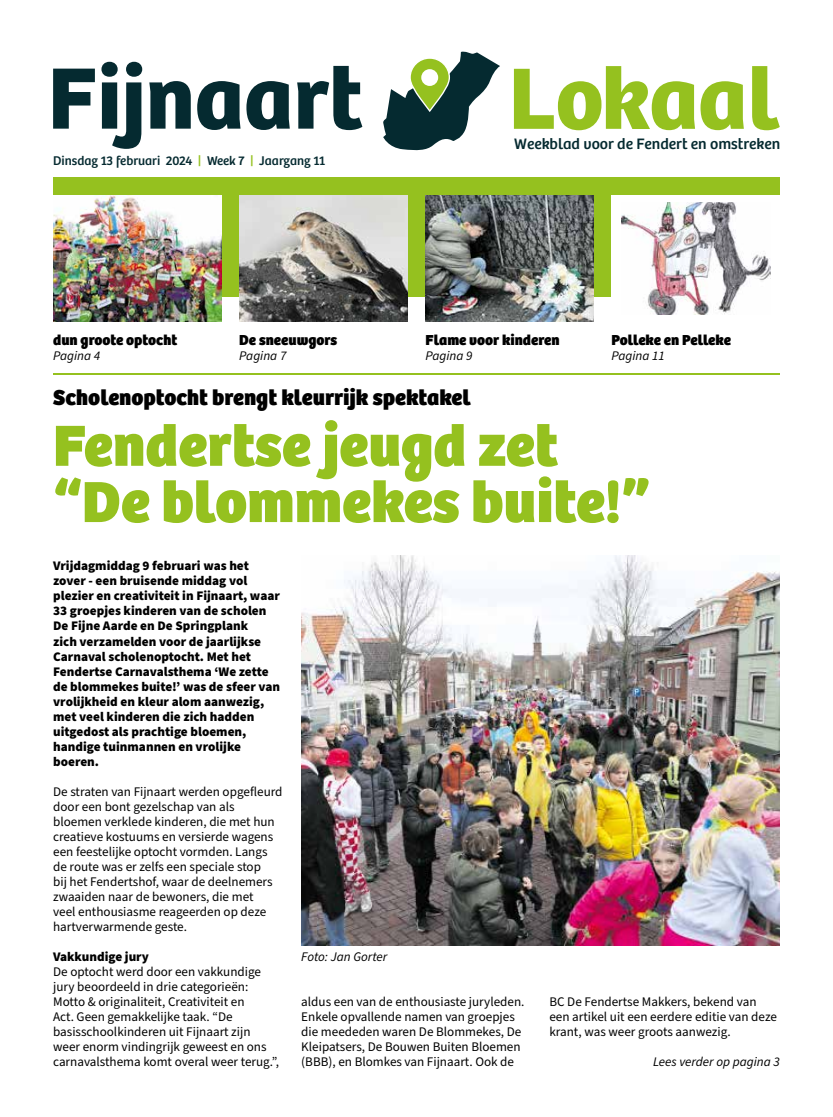
<style>
.page{position:relative;width:833px;height:1117px;background:#fff}
.page>*{position:absolute;margin:0;border:0;box-sizing:border-box;transform-origin:0 0}
.t1{font:700 90.12px "Bree";color:#052a30}
.t2{font:700 90.12px "Bree";color:#95c11f}
.t3{font:800 60px/56.2px "Bree";color:#95c11f}
.t4{font:800 22.5px "Bree";color:#000}
.t5{font:15.75px "Bree";color:#052a30}
.t6{font:800 15px "Bree";color:#000}
.t7{font:13.12px/15px "Source Sans Pro";color:#000}
.t8{font:900 13.12px/15px "Source Sans Pro";color:#000}
.t9{font:italic 13.12px "Source Sans Pro";color:#000}
.t10{font:13.12px "Bree";color:#052a30}
.s1{color:#95c11f}
</style>
<div class="page">
<div style="left:53px;top:177px;width:727px;height:120px;background:#95c11f"></div>
<hr style="left:53px;top:373px;width:727px;height:2px;background:#95c11f">
<div style="left:611px;top:195px;width:169px;height:126px;background:#fff"></div>
<svg style="left:383px;top:51px;width:117px;height:100px"></svg>
<div style="left:421px;top:69px;width:17px;height:17px;background:#fff;border-radius:50%"></div>
<img style="left:301px;top:555px;width:479px;height:390px">
<img style="left:53px;top:195px;width:168px;height:126px">
<img style="left:239px;top:195px;width:168px;height:126px">
<img style="left:425px;top:195px;width:169px;height:126px">
<img style="left:621px;top:202px;width:149px;height:112px">
<h1 class="t1" style="left:48px;top:44px;width:316px">Fijnaart</h1>
<h1 class="t2" style="left:509px;top:44px;width:272px">Lokaal</h1>
<p class="t5" style="left:514px;top:135px;width:268px">Weekblad voor de Fendert en omstreken</p>
<p class="t10" style="left:53px;top:153px;width:274px">Dinsdag 13 februari 2024 <span class="s1">|</span> Week 7 <span class="s1">|</span> Jaargang 11</p>
<p class="t6" style="left:53px;top:331px;width:126px">dun groote optocht</p>
<p class="t9" style="left:53px;top:347px;width:49px">Pagina 4</p>
<p class="t6" style="left:239px;top:331px;width:99px">De sneeuwgors</p>
<p class="t9" style="left:239px;top:347px;width:49px">Pagina 7</p>
<p class="t6" style="left:425px;top:331px;width:136px">Flame voor kinderen</p>
<p class="t9" style="left:425px;top:347px;width:49px">Pagina 9</p>
<p class="t6" style="left:611px;top:331px;width:121px">Polleke en Pelleke</p>
<p class="t9" style="left:611px;top:347px;width:55px">Pagina 11</p>
<h3 class="t4" style="left:53px;top:384px;width:419px">Scholenoptocht brengt kleurrijk spektakel</h3>
<h2 class="t3" style="left:53px;top:418px;width:598px">Fendertse jeugd zet “De blommekes buite!”</h2>
<p class="t8" style="left:53px;top:558px;width:228px">Vrijdagmiddag 9 februari was het zover - een bruisende middag vol plezier en creativiteit in Fijnaart, waar 33 groepjes kinderen van de scholen De Fijne Aarde en De Springplank<br>zich verzamelden voor de jaarlijkse Carnaval scholenoptocht. Met het Fendertse Carnavalsthema ‘We zette de blommekes buite!’ was de sfeer van vrolijkheid en kleur alom aanwezig, met veel kinderen die zich hadden uitgedost als prachtige bloemen, handige tuinmannen en vrolijke boeren.</p>
<p class="t7" style="left:53px;top:784px;width:231px">De straten van Fijnaart werden opgefleurd door een bont gezelschap van als bloemen verklede kinderen, die met hun creatieve kostuums en versierde wagens een feestelijke optocht vormden. Langs de route was er zelfs een speciale stop<br>bij het Fendertshof, waar de deelnemers zwaaiden naar de bewoners, die met<br>veel enthousiasme reageerden op deze hartverwarmende geste.</p>
<p class="t8" style="left:53px;top:948px;width:97px">Vakkundige jury</p>
<p class="t7" style="left:53px;top:964px;width:227px">De optocht werd door een vakkundige jury beoordeeld in drie categorieën:<br>Motto &amp; originaliteit, Creativiteit en<br>Act. Geen gemakkelijke taak. “De basisschoolkinderen uit Fijnaart zijn weer enorm vindingrijk geweest en ons carnavalsthema komt overal weer terug.”,</p>
<p class="t9" style="left:301px;top:947px;width:87px">Foto: Jan Gorter</p>
<p class="t7" style="left:301px;top:994px;width:225px">aldus een van de enthousiaste juryleden.<br>Enkele opvallende namen van groepjes die meededen waren De Blommekes, De Kleipatsers, De Bouwen Buiten Bloemen (BBB), en Blomkes van Fijnaart. Ook de</p>
<p class="t7" style="left:549px;top:994px;width:229px">BC De Fendertse Makkers, bekend van een artikel uit een eerdere editie van deze krant, was weer groots aanwezig.</p>
<p class="t9" style="left:653px;top:1052px;width:128px">Lees verder op pagina 3</p>
</div>
